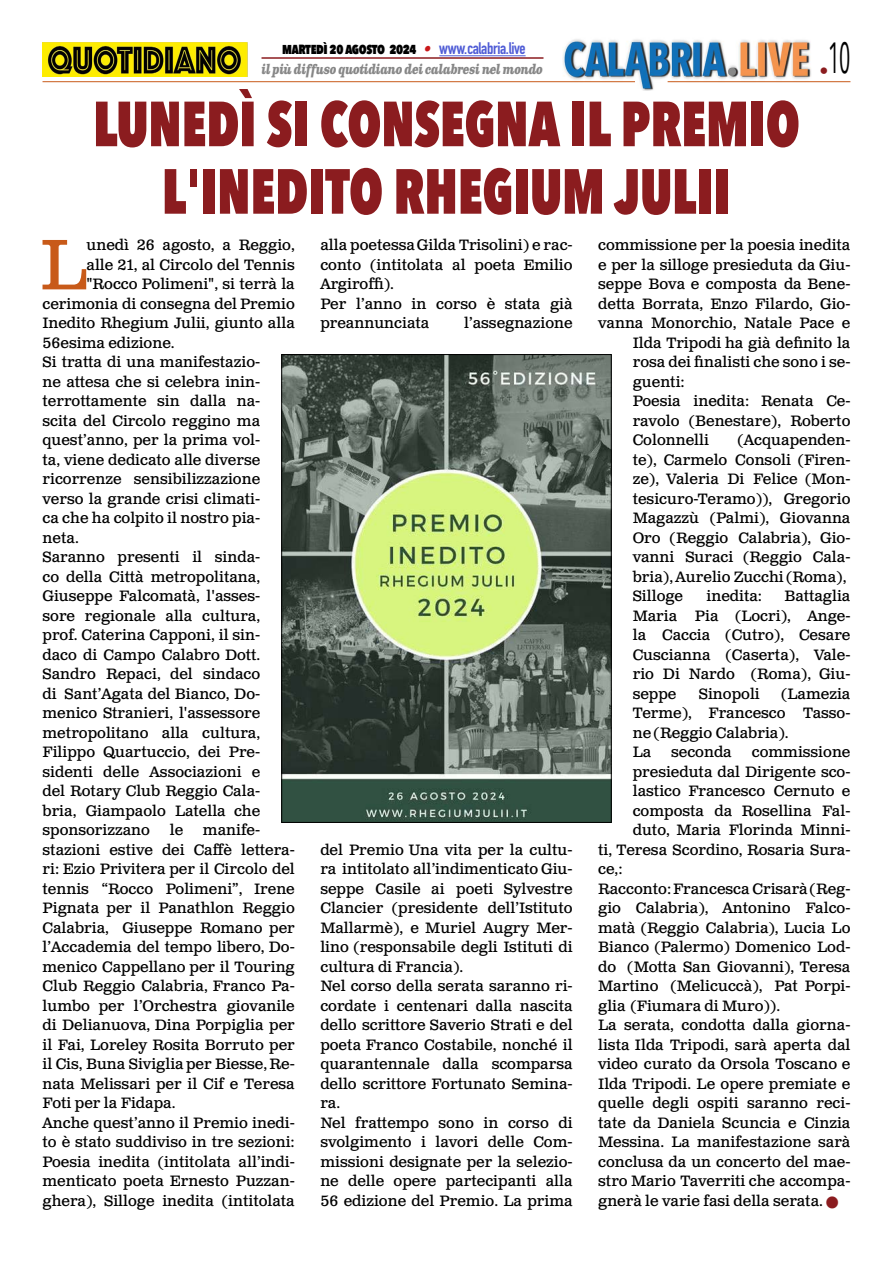
<style>
.page{position:relative;width:893px;height:1263px;background:#fff}
.page>*{position:absolute;margin:0;border:0;box-sizing:border-box;transform-origin:0 0}
.t1{font:71.25px "Clarendon Text Pro";color:#c85a19}
.t2{font:800 63px/67.5px "Avenir Next Condensed";color:#8b1c1f;text-align:center;scale:.84 1}
.t3{font:43.5px "Avenir Next Condensed";color:#000;scale:.55 1}
.t4{font:15px/19.5px "Clarendon Text Pro";color:#000}
.t5{font:800 15px "Avenir Next Condensed";letter-spacing:-.03em;color:#000;scale:.9 1}
.t6{font:italic 700 13.5px "Clarendon Text Pro";letter-spacing:-.05em;color:#878787;scale:.79 1}
.s1{font-family:"Clarendon Text Pro";font-weight:700;font-style:italic;color:#ca181a}
.s2{font-family:"DIN Condensed";font-weight:700;font-size:16.5px;color:#4f5cd6}
.s3{color:#8b1c1f}
</style>
<div class="page">
<img style="left:563px;top:39px;width:248px;height:51px">
<hr style="left:43px;top:81px;width:592px;height:1px;background:#c85a19">
<hr style="left:668px;top:81px;width:182px;height:1px;background:#c85a19">
<hr style="left:439px;top:55px;width:87px;height:1px;background:#4f5cd6">
<hr style="left:261px;top:57px;width:282px;height:2px;background:#8b1c1f">
<img style="left:43px;top:42px;width:204px;height:35px">
<img style="left:283px;top:356px;width:326px;height:465px">
<div style="left:281px;top:354px;width:330px;height:469px;border:1px solid #000"></div>
<p class="t5" style="left:282px;top:39px;width:272px">martedì 20 agosto 2024 <span class="s1">•</span> <span class="s2">www.calabria.live</span></p>
<p class="t6" style="left:261px;top:61px;width:358px">il più diffuso quotidiano dei calabresi nel mondo</p>
<h2 class="t2" style="left:93px;top:90px;width:843px">LUNEDÌ SI CONSEGNA IL PREMIO<br>L'INEDITO RHEGIUM JULII</h2>
<h3 class="t3" style="left:820px;top:20px;width:58px"><sub>•</sub>10</h3>
<h1 class="t1" style="left:40px;top:222px;width:48px">L</h1>
<p class="t4" style="left:86px;top:236px;width:210px">unedì 26 agosto, a Reggio,</p>
<p class="t4" style="left:86px;top:256px;width:210px">alle 21, al Circolo del Tennis</p>
<p class="t4" style="left:86px;top:275px;width:210px">"Rocco Polimeni", si terrà la</p>
<p class="t4" style="left:43px;top:295px;width:254px">cerimonia di consegna del Premio</p>
<p class="t4" style="left:43px;top:314px;width:254px">Inedito Rhegium Julii, giunto alla</p>
<p class="t4" style="left:43px;top:334px;width:134px">56esima edizione.</p>
<p class="t4" style="left:43px;top:353px;width:219px">Si tratta di una manifestazio-</p>
<p class="t4" style="left:43px;top:373px;width:219px">ne attesa che si celebra inin-</p>
<p class="t4" style="left:43px;top:392px;width:219px">terrottamente sin dalla na-</p>
<p class="t4" style="left:43px;top:412px;width:219px">scita del Circolo reggino ma</p>
<p class="t4" style="left:43px;top:431px;width:219px">quest’anno, per la prima vol-</p>
<p class="t4" style="left:43px;top:451px;width:219px">ta, viene dedicato alle diverse</p>
<p class="t4" style="left:43px;top:470px;width:219px">ricorrenze sensibilizzazione</p>
<p class="t4" style="left:43px;top:490px;width:219px">verso la grande crisi climati-</p>
<p class="t4" style="left:43px;top:509px;width:219px">ca che ha colpito il nostro pia-</p>
<p class="t4" style="left:43px;top:529px;width:38px">neta.</p>
<p class="t4" style="left:43px;top:548px;width:219px">Saranno presenti il sinda-</p>
<p class="t4" style="left:43px;top:568px;width:219px">co della Città metropolitana,</p>
<p class="t4" style="left:43px;top:587px;width:219px">Giuseppe Falcomatà, l'asses-</p>
<p class="t4" style="left:43px;top:607px;width:219px">sore regionale alla cultura,</p>
<p class="t4" style="left:43px;top:626px;width:219px">prof. Caterina Capponi, il sin-</p>
<p class="t4" style="left:43px;top:646px;width:219px">daco di Campo Calabro Dott.</p>
<p class="t4" style="left:43px;top:665px;width:219px">Sandro Repaci, del sindaco</p>
<p class="t4" style="left:43px;top:685px;width:219px">di Sant’Agata del Bianco, Do-</p>
<p class="t4" style="left:43px;top:704px;width:219px">menico Stranieri, l'assessore</p>
<p class="t4" style="left:43px;top:724px;width:219px">metropolitano alla cultura,</p>
<p class="t4" style="left:43px;top:743px;width:219px">Filippo Quartuccio, dei Pre-</p>
<p class="t4" style="left:43px;top:763px;width:219px">sidenti delle Associazioni e</p>
<p class="t4" style="left:43px;top:782px;width:219px">del Rotary Club Reggio Cala-</p>
<p class="t4" style="left:43px;top:802px;width:219px">bria, Giampaolo Latella che</p>
<p class="t4" style="left:43px;top:821px;width:109px">sponsorizzano</p>
<p class="t4" style="left:170px;top:821px;width:15px">le</p>
<p class="t4" style="left:43px;top:821px;width:254px;text-indent:160px">manife&shy;stazioni estive dei Caffè lettera&shy;ri: Ezio Privitera per il Circolo del tennis “Rocco Polimeni”, Irene<br>Pignata per il Panathlon Reggio<br>Calabria, Giuseppe Romano per l’Accademia del tempo libero, Do&shy;menico Cappellano per il Touring<br>Club Reggio Calabria, Franco Pa&shy;lumbo per l’Orchestra giovanile di Delianuova, Dina Porpiglia per il Fai, Loreley Rosita Borruto per il Cis, Buna Siviglia per Biesse, Re&shy;nata Melissari per il Cif e Teresa<br>Foti per la Fidapa.<br>Anche quest’anno il Premio inedi&shy;to è stato suddiviso in tre sezioni:<br>Poesia inedita (intitolata all’indi&shy;menticato poeta Ernesto Puzzan&shy;ghera), Silloge inedita (intitolata</p>
<p class="t4" style="left:320px;top:236px;width:254px">alla poetessa Gilda Trisolini) e rac&shy;conto (intitolata al poeta Emilio<br>Argiroffi).<br>Per l’anno in corso è stata già preannunciata</p>
<p class="t4" style="left:464px;top:314px;width:110px">l’assegnazione</p>
<p class="t4" style="left:320px;top:841px;width:254px">del Premio Una vita per la cultu&shy;ra intitolato all’indimenticato Giu&shy;seppe Casile ai poeti Sylvestre<br>Clancier (presidente dell’Istituto<br>Mallarmè), e Muriel Augry Mer&shy;lino (responsabile degli Istituti di cultura di Francia).<br>Nel corso della serata saranno ri&shy;cordate i centenari dalla nascita dello scrittore Saverio Strati e del poeta Franco Costabile, nonché il quarantennale dalla scomparsa dello scrittore Fortunato Semina&shy;ra.<br>Nel frattempo sono in corso di svolgimento i lavori delle Com&shy;missioni designate per la selezio&shy;ne delle opere partecipanti alla<br>56 edizione del Premio. La prima</p>
<p class="t4" style="left:598px;top:236px;width:254px">commissione per la poesia inedita</p>
<p class="t4" style="left:598px;top:256px;width:254px">e per la silloge presieduta da Giu-</p>
<p class="t4" style="left:598px;top:275px;width:254px">seppe Bova e composta da Bene-</p>
<p class="t4" style="left:598px;top:295px;width:254px">detta Borrata, Enzo Filardo, Gio-</p>
<p class="t4" style="left:598px;top:314px;width:254px">vanna Monorchio, Natale Pace e</p>
<p class="t4" style="left:633px;top:334px;width:219px">Ilda Tripodi ha già definito la</p>
<p class="t4" style="left:633px;top:353px;width:219px">rosa dei finalisti che sono i se-</p>
<p class="t4" style="left:633px;top:373px;width:54px">guenti:</p>
<p class="t4" style="left:633px;top:392px;width:219px">Poesia inedita: Renata Ce-</p>
<p class="t4" style="left:633px;top:412px;width:219px">ravolo (Benestare), Roberto</p>
<p class="t4" style="left:633px;top:431px;width:78px">Colonnelli</p>
<p class="t4" style="left:633px;top:431px;width:219px;text-indent:105px">(Acquapenden&shy;te), Carmelo Consoli (Firen&shy;ze), Valeria Di Felice (Mon&shy;tesicuro-Teramo)), Gregorio<br>Magazzù (Palmi), Giovanna<br>Oro (Reggio Calabria), Gio&shy;vanni Suraci (Reggio Cala&shy;bria), Aurelio Zucchi (Roma),<br>Silloge</p>
<p class="t4" style="left:633px;top:587px;width:219px;text-align:justify;text-indent:152px">Battaglia Maria Pia (Locri), Ange&shy;la Caccia (Cutro), Cesare Cuscianna (Caserta), Vale&shy;rio Di Nardo (Roma), Giu&shy;seppe</p>
<p class="t4" style="left:706px;top:587px;width:57px">inedita:</p>
<p class="t4" style="left:699px;top:685px;width:62px">Sinopoli</p>
<p class="t4" style="left:633px;top:685px;width:219px;text-indent:148px">(Lamezia<br>Terme), Francesco Tasso&shy;ne (Reggio Calabria).<br>La</p>
<p class="t4" style="left:671px;top:743px;width:62px">seconda</p>
<p class="t4" style="left:752px;top:743px;width:100px">commissione</p>
<p class="t4" style="left:633px;top:763px;width:219px">presieduta dal Dirigente sco-</p>
<p class="t4" style="left:633px;top:782px;width:219px">lastico Francesco Cernuto e</p>
<p class="t4" style="left:633px;top:802px;width:219px">composta da Rosellina Fal-</p>
<p class="t4" style="left:633px;top:821px;width:219px">duto, Maria Florinda Minni-</p>
<p class="t4" style="left:598px;top:841px;width:254px">ti, Teresa Scordino, Rosaria Sura-</p>
<p class="t4" style="left:598px;top:860px;width:26px">ce,:</p>
<p class="t4" style="left:598px;top:880px;width:254px">Racconto: Francesca Crisarà (Reg-</p>
<p class="t4" style="left:598px;top:899px;width:254px">gio Calabria), Antonino Falco-</p>
<p class="t4" style="left:598px;top:919px;width:254px">matà (Reggio Calabria), Lucia Lo</p>
<p class="t4" style="left:598px;top:938px;width:254px">Bianco (Palermo) Domenico Lod-</p>
<p class="t4" style="left:598px;top:958px;width:254px">do (Motta San Giovanni), Teresa</p>
<p class="t4" style="left:598px;top:977px;width:254px">Martino (Melicuccà), Pat Porpi-</p>
<p class="t4" style="left:598px;top:997px;width:184px">glia (Fiumara di Muro)).</p>
<p class="t4" style="left:598px;top:1016px;width:254px">La serata, condotta dalla giorna-</p>
<p class="t4" style="left:598px;top:1036px;width:254px">lista Ilda Tripodi, sarà aperta dal</p>
<p class="t4" style="left:598px;top:1055px;width:254px">video curato da Orsola Toscano e</p>
<p class="t4" style="left:598px;top:1075px;width:254px">Ilda Tripodi. Le opere premiate e</p>
<p class="t4" style="left:598px;top:1094px;width:254px">quelle degli ospiti saranno reci-</p>
<p class="t4" style="left:598px;top:1114px;width:254px">tate da Daniela Scuncia e Cinzia</p>
<p class="t4" style="left:598px;top:1133px;width:254px">Messina. La manifestazione sarà</p>
<p class="t4" style="left:598px;top:1153px;width:254px">conclusa da un concerto del mae-</p>
<p class="t4" style="left:598px;top:1172px;width:254px">stro Mario Taverriti che accompa-</p>
<p class="t4" style="left:598px;top:1192px;width:241px">gnerà le varie fasi della serata. <span class="s3">■</span></p>
</div>
